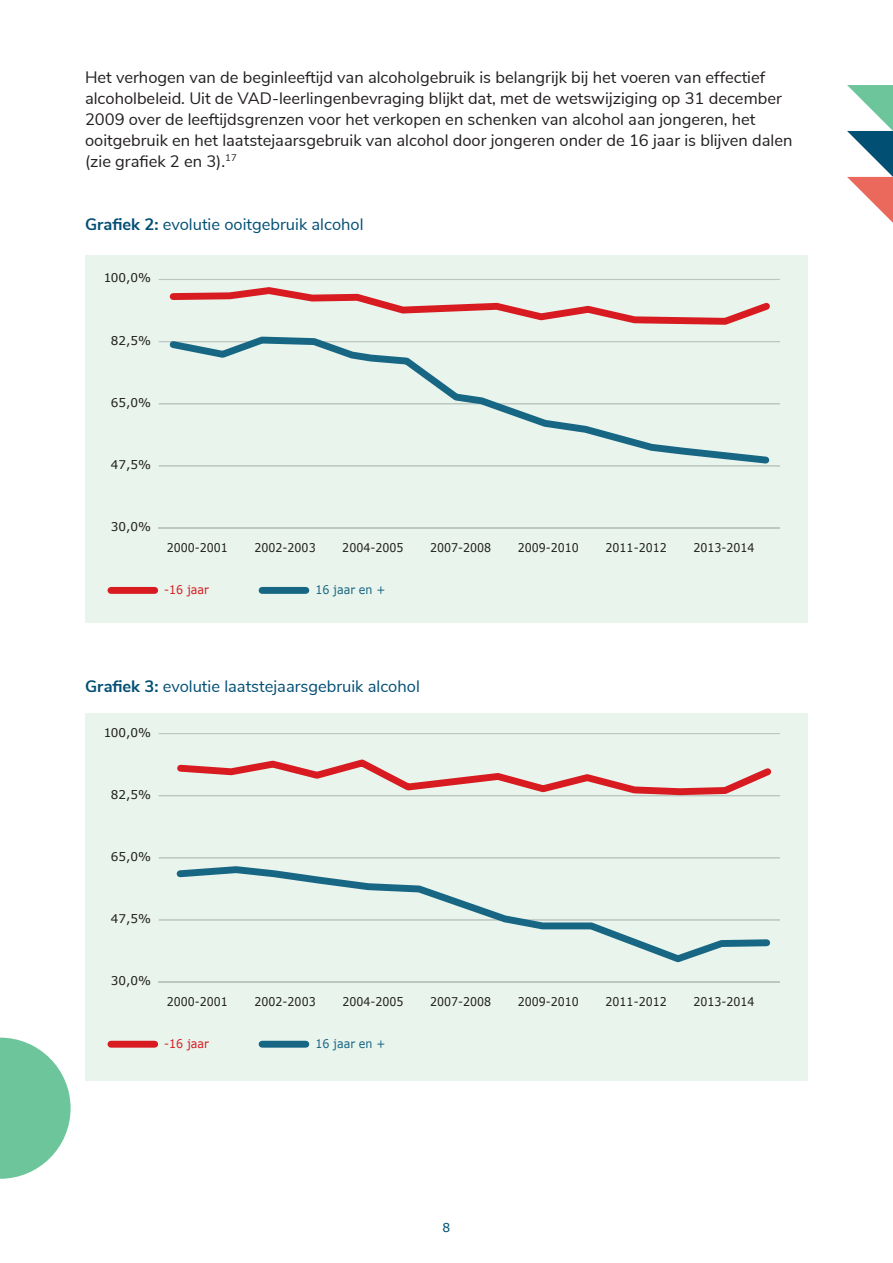
<style>
.page{position:relative;width:893px;height:1263px;background:#fff}
.page>*{position:absolute;margin:0;border:0;box-sizing:border-box;transform-origin:0 0}
.t1{font:16.5px/21px "Nunito Sans";color:#231f20}
.t2{font:16.5px "Nunito Sans";color:#024f74}
.t3{font:12.3px "Verdana";color:#024f74}
.t4{font:12px "Verdana";color:#231f20;scale:.92 1}
.t5{font:12px "Verdana";color:#231f20}
.t6{font:12px "Verdana";color:#1a6b8e;scale:.92 1}
.t7{font:12px "Verdana";color:#ee1d23;scale:.92 1}
.s1{font-weight:700}
</style>
<div class="page">
<div style="left:85px;top:256px;width:723px;height:367px;background:#e8f4ec"></div>
<div style="left:85px;top:713px;width:723px;height:368px;background:#e8f4ec"></div>
<svg style="left:847px;top:85px;width:46px;height:138px"></svg>
<svg style="left:0;top:1037px;width:71px;height:142px"></svg>
<hr style="left:159px;top:279px;width:621px;height:1px;background:#cfd1d1">
<hr style="left:159px;top:341px;width:621px;height:1px;background:#cfd1d1">
<hr style="left:159px;top:403px;width:621px;height:1px;background:#cfd1d1">
<hr style="left:159px;top:465px;width:621px;height:1px;background:#cfd1d1">
<hr style="left:159px;top:527px;width:621px;height:1px;background:#cfd1d1">
<svg style="left:169px;top:287px;width:601px;height:38px"></svg>
<svg style="left:165px;top:336px;width:608px;height:131px"></svg>
<hr style="left:159px;top:733px;width:621px;height:1px;background:#cfd1d1">
<hr style="left:159px;top:795px;width:621px;height:1px;background:#cfd1d1">
<hr style="left:159px;top:857px;width:621px;height:1px;background:#cfd1d1">
<hr style="left:159px;top:919px;width:621px;height:1px;background:#cfd1d1">
<hr style="left:159px;top:981px;width:621px;height:1px;background:#cfd1d1">
<svg style="left:173px;top:759px;width:604px;height:38px"></svg>
<svg style="left:173px;top:866px;width:601px;height:97px"></svg>
<div style="left:111px;top:587px;width:44px;height:7px;background:#d81b20"></div>
<div style="left:262px;top:587px;width:44px;height:7px;background:#176683"></div>
<div style="left:111px;top:1041px;width:44px;height:7px;background:#d81b20"></div>
<div style="left:262px;top:1041px;width:44px;height:7px;background:#176683"></div>
<p class="t1" style="left:85px;top:66px;width:709px">Het verhogen van de beginleeftijd van alcoholgebruik is belangrijk bij het voeren van effectief alcoholbeleid. Uit de VAD-leerlingenbevraging blijkt dat, met de wetswijziging op 31 december 2009 over de leeftijdsgrenzen voor het verkopen en schenken van alcohol aan jongeren, het ooitgebruik en het laatstejaarsgebruik van alcohol door jongeren onder de 16 jaar is blijven dalen (zie grafiek 2 en 3).<sup>17</sup></p>
<p class="t2" style="left:85px;top:212px;width:280px"><span class="s1">Grafiek 2:</span> evolutie ooitgebruik alcohol</p>
<p class="t5" style="left:103px;top:270px;width:49px">100,0%</p>
<p class="t5" style="left:111px;top:333px;width:42px">82,5%</p>
<p class="t5" style="left:111px;top:395px;width:42px">65,0%</p>
<p class="t5" style="left:111px;top:457px;width:42px">47,5%</p>
<p class="t5" style="left:111px;top:519px;width:42px">30,0%</p>
<p class="t4" style="left:255px;top:540px;width:68px">2002-2003</p>
<p class="t4" style="left:342px;top:540px;width:68px">2004-2005</p>
<p class="t4" style="left:430px;top:540px;width:68px">2007-2008</p>
<p class="t4" style="left:518px;top:540px;width:68px">2009-2010</p>
<p class="t4" style="left:606px;top:540px;width:68px">2011-2012</p>
<p class="t4" style="left:693px;top:540px;width:68px">2013-2014</p>
<p class="t4" style="left:167px;top:540px;width:68px">2000-2001</p>
<p class="t7" style="left:164px;top:582px;width:50px">-16 jaar</p>
<p class="t6" style="left:315px;top:582px;width:78px">16 jaar en +</p>
<p class="t2" style="left:85px;top:674px;width:336px"><span class="s1">Grafiek 3:</span> evolutie laatstejaarsgebruik alcohol</p>
<p class="t5" style="left:103px;top:724px;width:49px">100,0%</p>
<p class="t5" style="left:111px;top:787px;width:42px">82,5%</p>
<p class="t5" style="left:111px;top:849px;width:42px">65,0%</p>
<p class="t5" style="left:111px;top:911px;width:42px">47,5%</p>
<p class="t5" style="left:111px;top:973px;width:42px">30,0%</p>
<p class="t4" style="left:167px;top:994px;width:68px">2000-2001</p>
<p class="t4" style="left:255px;top:994px;width:68px">2002-2003</p>
<p class="t4" style="left:342px;top:994px;width:68px">2004-2005</p>
<p class="t4" style="left:430px;top:994px;width:68px">2007-2008</p>
<p class="t4" style="left:518px;top:994px;width:68px">2009-2010</p>
<p class="t4" style="left:606px;top:994px;width:68px">2011-2012</p>
<p class="t4" style="left:693px;top:994px;width:68px">2013-2014</p>
<p class="t7" style="left:164px;top:1035px;width:50px">-16 jaar</p>
<p class="t6" style="left:315px;top:1035px;width:78px">16 jaar en +</p>
<p class="t3" style="left:443px;top:1220px;width:9px">8</p>
</div>
